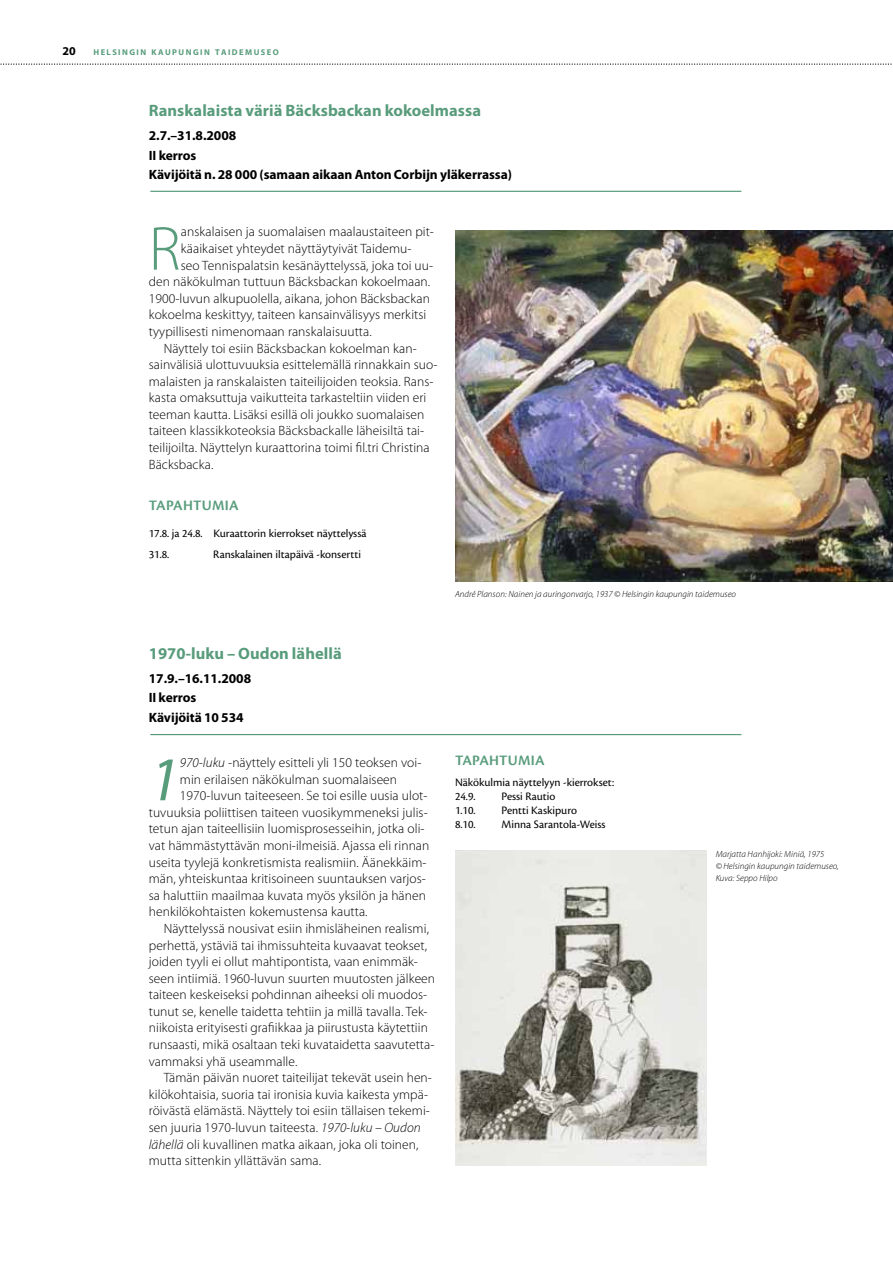
<style>
.page{position:relative;width:893px;height:1263px;background:#fff}
.page>*{position:absolute;margin:0;border:0;box-sizing:border-box;transform-origin:0 0}
.t1{font:italic 62.7px "Myriad Pro";color:#599c7c}
.t2{font:300 62.7px "Myriad Pro";color:#599c7c}
.t3{font:700 16.5px "Myriad Pro";letter-spacing:.005em;color:#599c7c}
.t4{font:600 15px "Cronos Pro";letter-spacing:.015em;color:#599c7c}
.t5{font:300 13.5px "Myriad Pro";letter-spacing:.005em;color:#000}
.t6{font:700 13.5px/19.5px "Myriad Pro";letter-spacing:-.005em;color:#000}
.t7{font:700 12px "Myriad Pro";color:#000}
.t8{font:11.85px/14.2px "Cronos Pro";color:#000}
.t9{font:italic 300 9px/12px "Myriad Pro";letter-spacing:.005em;color:#000}
.t10{font:700 8.4px "Myriad Pro";letter-spacing:.17em;color:#599c7c}
.s1{font-style:italic}
</style>
<div class="page">
<img style="left:455px;top:230px;width:438px;height:351px">
<svg style="left:0;top:64px;width:892px;height:1px"></svg>
<hr style="left:150px;top:191px;width:591px;height:1px;background:#599c7c">
<hr style="left:150px;top:734px;width:591px;height:1px;background:#599c7c">
<img style="left:455px;top:850px;width:251px;height:315px">
<p class="t7" style="left:63px;top:46px;width:15px">20</p>
<p class="t10" style="left:93px;top:49px;width:187px">HELSINGIN KAUPUNGIN TAIDEMUSEO</p>
<p class="t3" style="left:149px;top:104px;width:334px">Ranskalaista väriä Bäcksbackan kokoelmassa</p>
<p class="t6" style="left:149px;top:127px;width:365px">2.7.–31.8.2008<br>II kerros<br>Kävijöitä n. 28 000 (samaan aikaan Anton Corbijn yläkerrassa)</p>
<h1 class="t2" style="left:149px;top:225px;width:33px">R</h1>
<p class="t5" style="left:181px;top:227px;width:255px">anskalaisen ja suomalaisen maalaustaiteen pit-</p>
<p class="t5" style="left:181px;top:243px;width:232px">käaikaiset yhteydet näyttäytyivät Taidemu-</p>
<p class="t5" style="left:181px;top:260px;width:254px">seo Tennispalatsin kesänäyttelyssä, joka toi uu-</p>
<p class="t5" style="left:149px;top:277px;width:283px">den näkökulman tuttuun Bäcksbackan kokoelmaan.</p>
<p class="t5" style="left:149px;top:293px;width:283px">1900-luvun alkupuolella, aikana, johon Bäcksbackan</p>
<p class="t5" style="left:149px;top:310px;width:279px">kokoelma keskittyy, taiteen kansainvälisyys merkitsi</p>
<p class="t5" style="left:149px;top:326px;width:224px">tyypillisesti nimenomaan ranskalaisuutta.</p>
<p class="t5" style="left:164px;top:343px;width:254px">Näyttely toi esiin Bäcksbackan kokoelman kan-</p>
<p class="t5" style="left:149px;top:359px;width:290px">sainvälisiä ulottuvuuksia esittelemällä rinnakkain suo-</p>
<p class="t5" style="left:149px;top:376px;width:286px">malaisten ja ranskalaisten taiteilijoiden teoksia. Rans-</p>
<p class="t5" style="left:149px;top:393px;width:279px">kasta omaksuttuja vaikutteita tarkasteltiin viiden eri</p>
<p class="t5" style="left:149px;top:409px;width:277px">teeman kautta. Lisäksi esillä oli joukko suomalaisen</p>
<p class="t5" style="left:149px;top:426px;width:277px">taiteen klassikkoteoksia Bäcksbackalle läheisiltä tai-</p>
<p class="t5" style="left:149px;top:442px;width:282px">teilijoilta. Näyttelyn kuraattorina toimi fil.tri Christina</p>
<p class="t5" style="left:149px;top:459px;width:66px">Bäcksbacka.</p>
<p class="t4" style="left:149px;top:499px;width:91px">TAPAHTUMIA</p>
<p class="t8" style="left:149px;top:523px;width:219px;line-height:21px">17.8. ja 24.8. Kuraattorin kierrokset näyttelyssä<br>31.8.</p>
<p class="t8" style="left:213px;top:548px;width:149px">Ranskalainen iltapäivä -konsertti</p>
<p class="t9" style="left:455px;top:588px;width:283px">André Planson: Nainen ja auringonvarjo, 1937 © Helsingin kaupungin taidemuseo</p>
<p class="t3" style="left:149px;top:647px;width:194px">1970-luku – Oudon lähellä</p>
<p class="t6" style="left:149px;top:670px;width:104px">17.9.–16.11.2008<br>II kerros<br>Kävijöitä 10 534</p>
<h1 class="t1" style="left:149px;top:755px;width:32px">1</h1>
<p class="t5" style="left:180px;top:757px;width:243px"><span class="s1">970-luku</span> -näyttely esitteli yli 150 teoksen voi-</p>
<p class="t5" style="left:180px;top:774px;width:219px">min erilaisen näkökulman suomalaiseen</p>
<p class="t5" style="left:180px;top:791px;width:249px">1970-luvun taiteeseen. Se toi esille uusia ulot-</p>
<p class="t5" style="left:149px;top:807px;width:280px">tuvuuksia poliittisen taiteen vuosikymmeneksi julis-</p>
<p class="t5" style="left:149px;top:824px;width:277px">tetun ajan taiteellisiin luomisprosesseihin, jotka oli-</p>
<p class="t5" style="left:149px;top:840px;width:282px">vat hämmästyttävän moni-ilmeisiä. Ajassa eli rinnan</p>
<p class="t5" style="left:149px;top:857px;width:279px">useita tyylejä konkretismista realismiin. Äänekkäim-</p>
<p class="t5" style="left:149px;top:874px;width:279px">män, yhteiskuntaa kritisoineen suuntauksen varjos-</p>
<p class="t5" style="left:149px;top:890px;width:279px">sa haluttiin maailmaa kuvata myös yksilön ja hänen</p>
<p class="t5" style="left:149px;top:907px;width:220px">henkilökohtaisten kokemustensa kautta.</p>
<p class="t5" style="left:164px;top:923px;width:267px">Näyttelyssä nousivat esiin ihmisläheinen realismi,</p>
<p class="t5" style="left:149px;top:940px;width:280px">perhettä, ystäviä tai ihmissuhteita kuvaavat teokset,</p>
<p class="t5" style="left:149px;top:956px;width:271px">joiden tyyli ei ollut mahtipontista, vaan enimmäk-</p>
<p class="t5" style="left:149px;top:973px;width:288px">seen intiimiä. 1960-luvun suurten muutosten jälkeen</p>
<p class="t5" style="left:149px;top:990px;width:280px">taiteen keskeiseksi pohdinnan aiheeksi oli muodos-</p>
<p class="t5" style="left:149px;top:1006px;width:280px">tunut se, kenelle taidetta tehtiin ja millä tavalla. Tek-</p>
<p class="t5" style="left:149px;top:1023px;width:281px">niikoista erityisesti grafiikkaa ja piirustusta käytettiin</p>
<p class="t5" style="left:149px;top:1039px;width:287px">runsaasti, mikä osaltaan teki kuvataidetta saavutetta-</p>
<p class="t5" style="left:149px;top:1056px;width:150px">vammaksi yhä useammalle.</p>
<p class="t5" style="left:164px;top:1073px;width:270px">Tämän päivän nuoret taiteilijat tekevät usein hen-</p>
<p class="t5" style="left:149px;top:1089px;width:281px">kilökohtaisia, suoria tai ironisia kuvia kaikesta ympä-</p>
<p class="t5" style="left:149px;top:1106px;width:283px">röivästä elämästä. Näyttely toi esiin tällaisen tekemi-</p>
<p class="t5" style="left:149px;top:1122px;width:273px">sen juuria 1970-luvun taiteesta. <span class="s1">1970-luku – Oudon</span></p>
<p class="t5" style="left:149px;top:1139px;width:271px"><span class="s1">lähellä</span> oli kuvallinen matka aikaan, joka oli toinen,</p>
<p class="t5" style="left:149px;top:1155px;width:174px">mutta sittenkin yllättävän sama.</p>
<p class="t4" style="left:455px;top:755px;width:91px">TAPAHTUMIA</p>
<p class="t8" style="left:455px;top:775px;width:161px">Näkökulmia näyttelyyn -kierrokset:<br>24.9.</p>
<p class="t8" style="left:501px;top:789px;width:55px">Pessi Rautio</p>
<p class="t8" style="left:455px;top:804px;width:22px">1.10.</p>
<p class="t8" style="left:501px;top:804px;width:77px">Pentti Kaskipuro</p>
<p class="t8" style="left:455px;top:818px;width:22px">8.10.</p>
<p class="t8" style="left:501px;top:818px;width:105px">Minna Sarantola-Weiss</p>
<p class="t9" style="left:716px;top:848px;width:125px">Marjatta Hanhijoki: Miniä, 1975<br>© Helsingin kaupungin taidemuseo,<br>Kuva: Seppo Hilpo</p>
</div>
